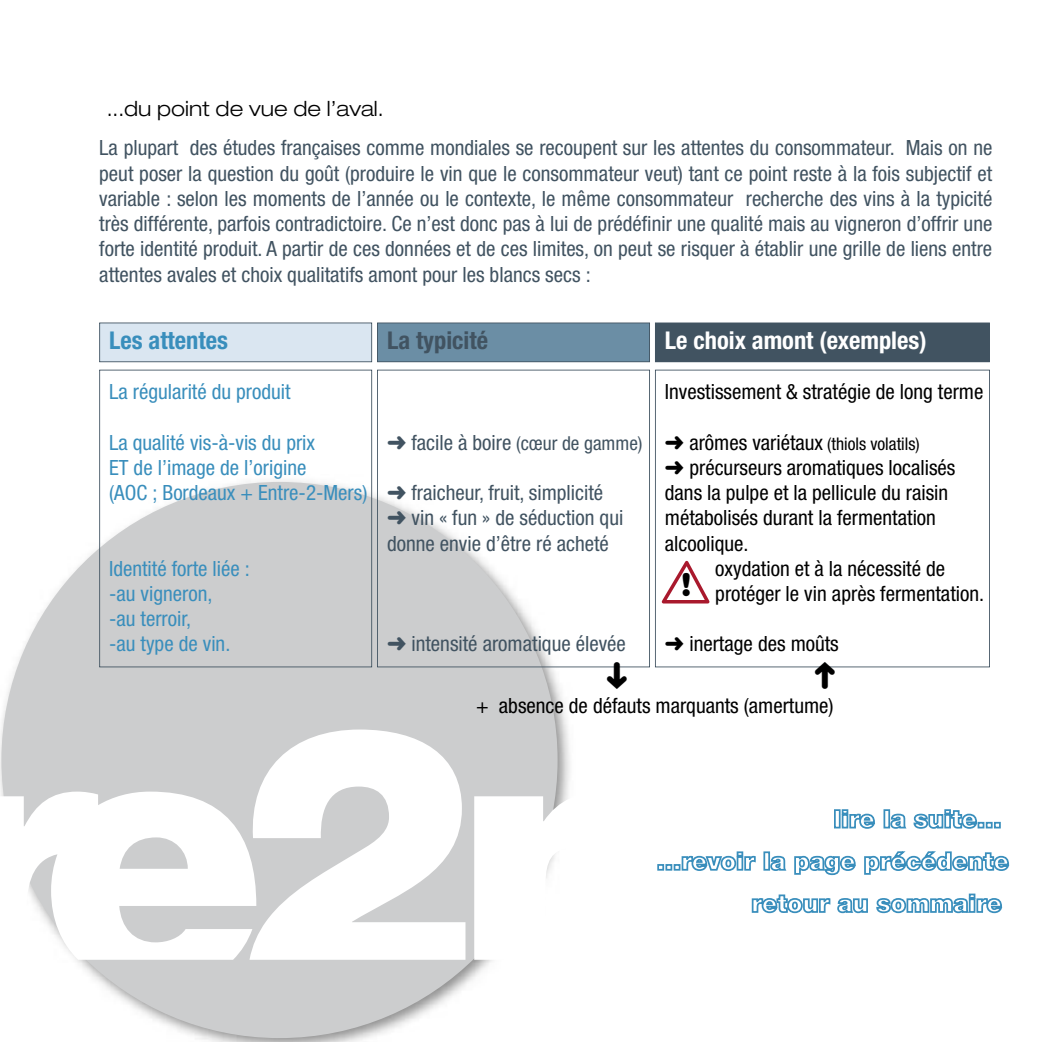
<style>
.page{position:relative;width:1042px;height:1042px;background:#fff}
.page>*{position:absolute;margin:0;border:0;box-sizing:border-box;transform-origin:0 0}
.t1{font:900 31.5px "Helvetica Rounded";color:#000}
.t2{font:700 condensed 24.5px "Helvetica Neue";color:#fff}
.t3{font:700 condensed 24.5px "Helvetica Neue";color:#398ebc}
.t4{font:700 condensed 24.5px "Helvetica Neue";color:#415361}
.t5{font:condensed 21px/25.2px "Helvetica Neue";color:#415361;text-align:justify}
.t6{font:condensed 21px/25.2px "Helvetica Neue";color:#000}
.t7{font:condensed 21px/25.2px "Helvetica Neue";color:#398ebc}
.t8{font:300 expanded 21px "Helvetica Neue";color:#000}
.t9{font:condensed 19.25px "Helvetica Neue";color:#415361}
.t10{font:condensed 17.5px "Helvetica Neue";color:#000}
.s1{font-size:21px}
</style>
<div class="page">
<img style="left:0;top:474px;width:575px;height:568px">
<div style="left:1px;top:482px;width:556px;height:556px;background:#cccdce;border-radius:50%"></div>
<svg style="left:256px;top:729px;width:209px;height:231px;fill:#fff"></svg>
<svg style="left:0;top:739px;width:256px;height:221px;fill:#fff"></svg>
<svg style="left:99px;top:370px;width:273px;height:297px"></svg>
<svg style="left:377px;top:370px;width:273px;height:297px"></svg>
<svg style="left:655px;top:370px;width:335px;height:297px"></svg>
<svg style="left:99px;top:322px;width:891px;height:40px;background:#7d92a2"></svg>
<svg style="left:662px;top:561px;width:47px;height:42px"></svg>
<svg style="left:474px;top:791px;width:536px;height:169px"></svg>
<div style="left:994px;top:822px;width:7px;height:6px;border:2px solid #398ebc"></div>
<svg style="left:607px;top:662px;width:20px;height:6px"></svg>
<svg style="left:814px;top:662px;width:21px;height:6px"></svg>
<p class="t8" style="left:107px;top:96px;width:278px">...du point de vue de l’aval.</p>
<p class="t5" style="left:99px;top:135px;width:895px">La plupart des études françaises comme mondiales se recoupent sur les attentes du consommateur. Mais on ne peut poser la question du goût (produire le vin que le consommateur veut) tant ce point reste à la fois subjectif et variable : selon les moments de l’année ou le contexte, le même consommateur recherche des vins à la typicité très différente, parfois contradictoire. Ce n’est donc pas à lui de prédéfinir une qualité mais au vigneron d’offrir une forte identité produit. A partir de ces données et de ces limites, on peut se risquer à établir une grille de liens entre attentes avales et choix qualitatifs amont pour les blancs secs :</p>
<p class="t3" style="left:109px;top:325px;width:120px">Les attentes</p>
<p class="t7" style="left:109px;top:379px;width:183px">La régularité du produit</p>
<p class="t7" style="left:109px;top:430px;width:260px">La qualité vis-à-vis du prix<br>ET de l’image de l’origine<br>(AOC ; Bordeaux + Entre-2-Mers)</p>
<p class="t7" style="left:109px;top:556px;width:142px">Identité forte liée : -au vigneron,<br>-au terroir,<br>-au type de vin.</p>
<p class="t4" style="left:387px;top:325px;width:103px">La typicité</p>
<p class="t9" style="left:387px;top:432px;width:257px">➜ <span class="s1">facile à boire</span> (cœur de gamme)</p>
<p class="t5" style="left:387px;top:480px;width:238px;text-align:left">➜ fraicheur, fruit, simplicité ➜ vin « fun » de séduction qui donne envie d’être ré acheté</p>
<p class="t5" style="left:387px;top:631px;width:240px">➜ intensité aromatique élevée</p>
<p class="t2" style="left:665px;top:325px;width:263px">Le choix amont (exemples)</p>
<p class="t6" style="left:665px;top:379px;width:320px">Investissement &amp; stratégie de long terme</p>
<p class="t10" style="left:665px;top:433px;width:256px">➜ <span class="s1">arômes variétaux</span> (thiols volatils)</p>
<p class="t6" style="left:665px;top:455px;width:292px">➜ précurseurs aromatiques localisés dans la pulpe et la pellicule du raisin métabolisés durant la fermentation alcoolique.</p>
<p class="t6" style="left:715px;top:556px;width:270px">oxydation et à la nécessité de protéger le vin après fermentation.</p>
<p class="t6" style="left:665px;top:631px;width:175px">➜ inertage des moûts</p>
<h1 class="t1" style="left:680px;top:565px;width:13px">!</h1>
<p class="t6" style="left:476px;top:693px;width:359px">+ absence de défauts marquants (amertume)</p>
</div>
